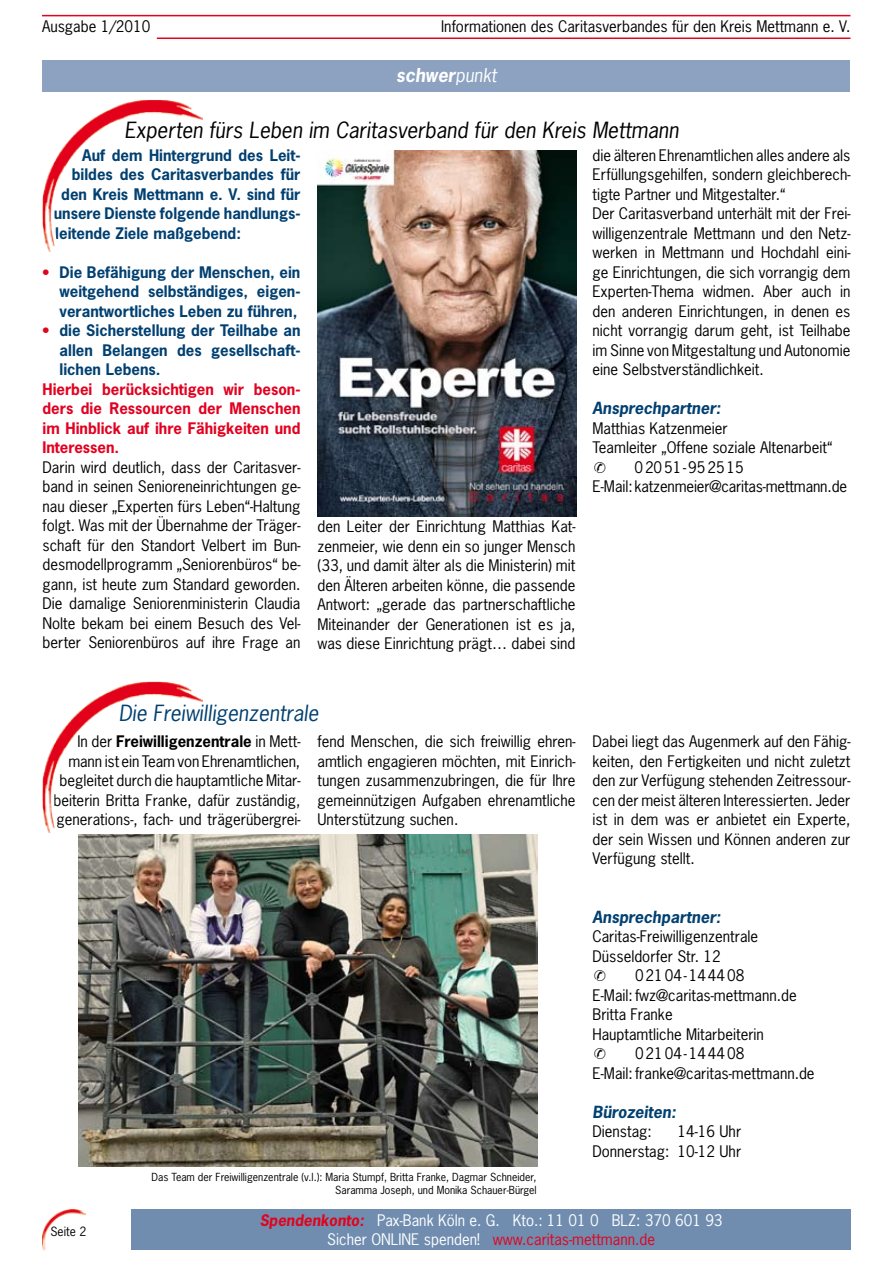
<style>
.page{position:relative;width:893px;height:1263px;background:#fff}
.page>*{position:absolute;margin:0;border:0;box-sizing:border-box;transform-origin:0 0}
.t1{font:italic 21px "News Gothic Std";color:#000}
.t2{font:italic 21px "News Gothic Std";color:#004071}
.t3{font:italic 700 18px "News Gothic Std";color:#fff}
.t4{font:italic 700 15.75px "News Gothic Std";color:#004071}
.t5{font:15px/19.5px "News Gothic Std";color:#000;text-align:justify}
.t6{font:700 15px/19.5px "News Gothic Std";color:#004071}
.t7{font:700 15px/19.5px "News Gothic Std";color:#e20020;text-align:justify}
.t8{font:15px/19.5px "News Gothic Std";color:#fff;text-align:center}
.t9{font:700 15px "News Gothic Std";color:#e0041d}
.t10{font:12px "News Gothic Std";color:#000}
.t11{font:10.5px/13.5px "News Gothic";color:#000;text-align:right}
.s1{font-weight:400}
.s2{font-weight:700}
.s3{font-weight:700;font-style:italic;color:#e0041d}
.s4{color:#e0041d}
</style>
<div class="page">
<hr style="left:157px;top:38px;width:693px;height:1px;background:#e0041d">
<hr style="left:42px;top:15px;width:808px;height:1px;background:#e0041d">
<div style="left:131px;top:1209px;width:719px;height:41px;background:#708db0"></div>
<img style="left:43px;top:1210px;width:42px;height:40px">
<div style="left:43px;top:60px;width:807px;height:31px;background:#8ca2c0"></div>
<img style="left:43px;top:100px;width:159px;height:151px">
<img style="left:43px;top:681px;width:159px;height:152px">
<img style="left:318px;top:151px;width:259px;height:365px">
<img style="left:79px;top:834px;width:459px;height:332px">
<p class="t5" style="left:42px;top:17px;width:110px">Ausgabe 1/2010</p>
<p class="t5" style="left:441px;top:17px;width:411px">Informationen des Caritasverbandes für den Kreis Mettmann e. V.</p>
<p class="t3" style="left:396px;top:63px;width:102px">schwer<span class="s1">punkt</span></p>
<h1 class="t1" style="left:125px;top:116px;width:556px">Experten fürs Leben im Caritasverband für den Kreis Mettmann</h1>
<p class="t6" style="left:82px;top:145px;width:220px">Auf dem Hintergrund des Leit-</p>
<p class="t6" style="left:72px;top:164px;width:230px">bildes des Caritasverbandes für</p>
<p class="t6" style="left:61px;top:184px;width:241px">den Kreis Mettmann e. V. sind für</p>
<p class="t6" style="left:54px;top:203px;width:248px">unsere Dienste folgende handlungs-</p>
<p class="t6" style="left:55px;top:223px;width:187px">leitende Ziele maßgebend:</p>
<p class="t6" style="left:60px;top:262px;width:242px">Die Befähigung der Menschen, ein weitgehend selbständiges, eigen&shy;verantwortliches Leben zu führen, die Sicherstellung der Teilhabe an allen Belangen des gesellschaft&shy;lichen Lebens.</p>
<p class="t7" style="left:43px;top:379px;width:259px">Hierbei berücksichtigen wir beson&shy;ders die Ressourcen der Menschen im Hinblick auf ihre Fähigkeiten und Interessen.</p>
<p class="t5" style="left:43px;top:457px;width:259px">Darin wird deutlich, dass der Caritasver&shy;band in seinen Senioreneinrichtungen ge&shy;nau dieser „Experten fürs Leben“-Haltung folgt. Was mit der Übernahme der Träger&shy;schaft für den Standort Velbert im Bun&shy;desmodellprogramm „Seniorenbüros“ be&shy;gann, ist heute zum Standard geworden.<br>Die damalige Seniorenministerin Claudia Nolte bekam bei einem Besuch des Vel&shy;berter Seniorenbüros auf ihre Frage an</p>
<p class="t9" style="left:43px;top:262px;width:8px">•</p>
<p class="t9" style="left:43px;top:320px;width:8px">•</p>
<p class="t5" style="left:317px;top:517px;width:259px">den Leiter der Einrichtung Matthias Kat&shy;zenmeier, wie denn ein so junger Mensch (33, und damit älter als die Ministerin) mit den Älteren arbeiten könne, die passende Antwort: „gerade das partnerschaftliche Miteinander der Generationen ist es ja, was diese Einrichtung prägt… dabei sind</p>
<p class="t5" style="left:592px;top:145px;width:260px;text-align:left">die älteren Ehrenamtlichen alles andere als Erfüllungsgehilfen, sondern gleichberech&shy;tigte Partner und Mitgestalter.“<br>Der Caritasverband unterhält mit der Frei&shy;willigenzentrale Mettmann und den Netz&shy;werken in Mettmann und Hochdahl eini&shy;ge Einrichtungen, die sich vorrangig dem Experten-Thema widmen. Aber auch in den anderen Einrichtungen, in denen es nicht vorrangig darum geht, ist Teilhabe im Sinne von Mitgestaltung und Autonomie eine Selbstverständlichkeit.</p>
<p class="t4" style="left:592px;top:398px;width:130px">Ansprechpartner:</p>
<p class="t5" style="left:592px;top:418px;width:137px">Matthias Katzenmeier</p>
<p class="t5" style="left:592px;top:437px;width:241px">Teamleiter „Offene soziale Altenarbeit“</p>
<p class="t5" style="left:634px;top:457px;width:111px">02051-952515</p>
<p class="t5" style="left:592px;top:476px;width:256px">E-Mail:katzenmeier@caritas-mettmann.de</p>
<h1 class="t2" style="left:119px;top:700px;width:201px">Die Freiwilligenzentrale</h1>
<p class="t5" style="left:53px;top:731px;width:249px;text-align:right">In der <span class="s2">Freiwilligenzentrale</span> in Mett&shy;mann ist ein Team von Ehrenamtlichen, begleitet durch die hauptamtliche Mitar&shy;beiterin Britta Franke, dafür zuständig, generations-, fach- und trägerübergrei-</p>
<p class="t5" style="left:317px;top:731px;width:259px">fend Menschen, die sich freiwillig ehren&shy;amtlich engagieren möchten, mit Einrich&shy;tungen zusammenzubringen, die für Ihre gemeinnützigen Aufgaben ehrenamtliche Unterstützung suchen.</p>
<p class="t5" style="left:592px;top:731px;width:259px">Dabei liegt das Augenmerk auf den Fähig&shy;keiten, den Fertigkeiten und nicht zuletzt den zur Verfügung stehenden Zeitressour&shy;cen der meist älteren Interessierten. Jeder ist in dem was er anbietet ein Experte, der sein Wissen und Können anderen zur Verfügung stellt.</p>
<p class="t10" style="left:51px;top:1223px;width:27px">Seite</p>
<p class="t11" style="left:152px;top:1170px;width:387px">Das Team der Freiwilligenzentrale (v.l.): Maria Stumpf, Britta Franke, Dagmar Schneider,<br>Saramma Joseph, und Monika Schauer-Bürgel</p>
<p class="t4" style="left:592px;top:906px;width:130px">Ansprechpartner:</p>
<p class="t5" style="left:592px;top:926px;width:167px">Caritas-Freiwilligenzentrale<br>Düsseldorfer Str. 12</p>
<p class="t5" style="left:635px;top:965px;width:111px">02104-144408</p>
<p class="t5" style="left:592px;top:985px;width:206px">E-Mail:fwz@caritas-mettmann.de</p>
<p class="t5" style="left:592px;top:1004px;width:82px">Britta Franke</p>
<p class="t5" style="left:592px;top:1024px;width:173px">Hauptamtliche Mitarbeiterin</p>
<p class="t5" style="left:635px;top:1043px;width:111px">02104-144408</p>
<p class="t5" style="left:592px;top:1063px;width:224px">E-Mail:franke@caritas-mettmann.de</p>
<p class="t4" style="left:592px;top:1101px;width:85px">Bürozeiten:</p>
<p class="t5" style="left:592px;top:1121px;width:61px">Dienstag:</p>
<p class="t5" style="left:592px;top:1121px;width:150px;text-align:right">14-16 Uhr<br>Donnerstag: 10-12 Uhr</p>
<p class="t8" style="left:260px;top:1210px;width:464px"><span class="s3">Spendenkonto:</span> Pax-Bank Köln e. G. Kto.: 11 01 0 BLZ: 370 601 93<br>Sicher ONLINE spenden! <span class="s4">www.caritas-mettmann.de</span></p>
</div>
